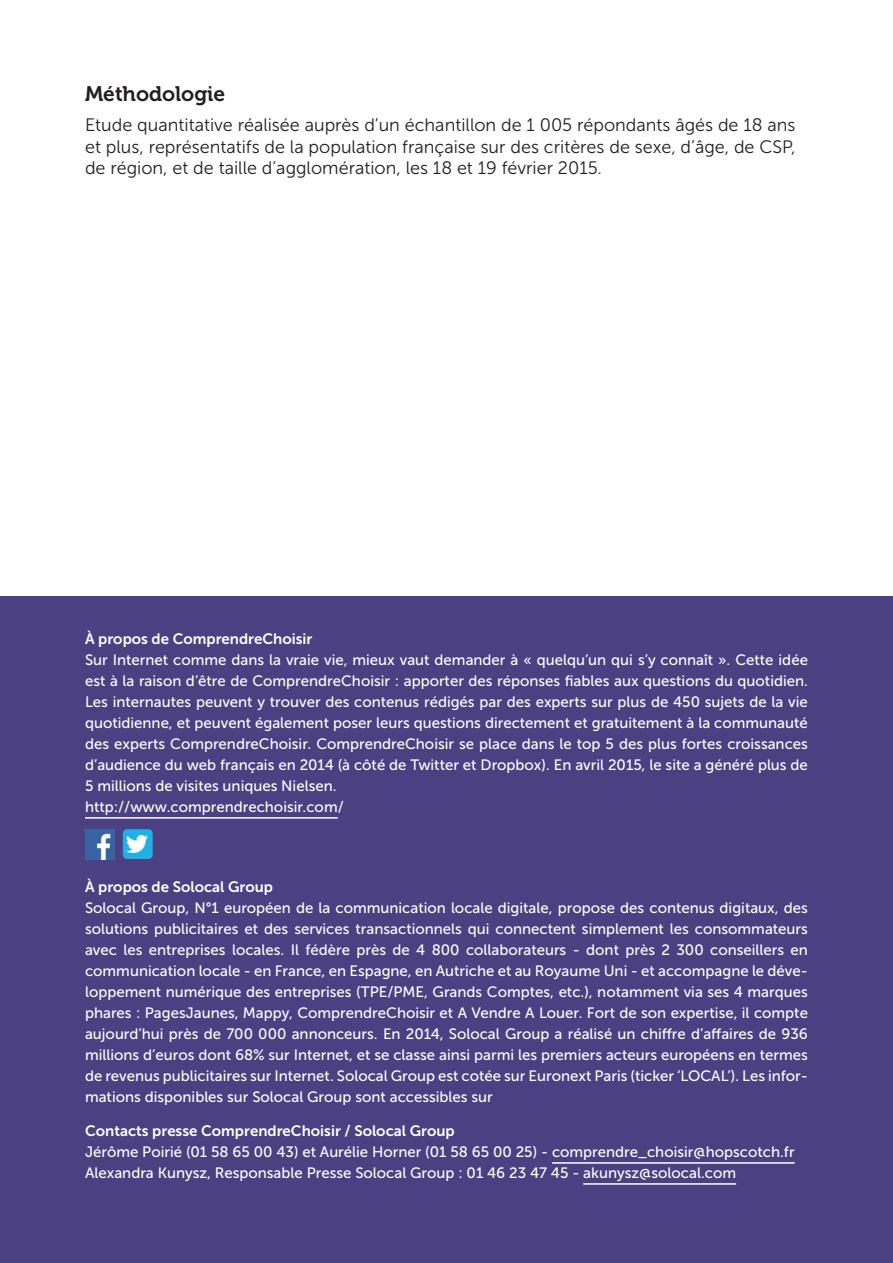
<style>
.page{position:relative;width:893px;height:1263px;background:#fff}
.page>*{position:absolute;margin:0;border:0;box-sizing:border-box;transform-origin:0 0}
.titre_annexe{font:21px "Museo 700";color:#231f20}
.annexe{font:18px/21.6px "Museo Sans 300";color:#231f20;text-align:justify}
.t1{font:15px/21px "Museo Sans 500";color:#fff;text-align:justify}
.t2{font:15px "Museo Sans 700";color:#fff}
.s1{color:#4b4182}
.s2{font-family:"Museo Sans 700"}
</style>
<div class="page">
<div style="left:0;top:1161px;width:893px;height:102px;background:#4b4182"></div>
<div style="left:0;top:596px;width:893px;height:582px;background:#4b4182"></div>
<hr style="left:85px;top:817px;width:253px;height:2px;background:#fff">
<hr style="left:552px;top:1162px;width:243px;height:2px;background:#fff">
<hr style="left:583px;top:1183px;width:153px;height:2px;background:#fff">
<div style="left:123px;top:829px;width:30px;height:30px;background:#1fb0e6;border-radius:4px"></div>
<img style="left:127px;top:836px;width:20px;height:17px">
<img style="left:85px;top:829px;width:30px;height:30px">
<p class="titre_annexe" style="left:85px;top:82px;width:142px">Méthodologie</p>
<p class="annexe" style="left:85px;top:114px;width:712px">Etude quantitative réalisée auprès d’un échantillon de 1 005 répondants âgés de 18 ans et plus, représentatifs de la population française sur des critères de sexe, d’âge, de CSP, de région, et de taille d’agglomération, les 18 et 19 février 2015.</p>
<p class="t2" style="left:85px;top:630px;width:229px">À propos de ComprendreChoisir</p>
<p class="t1" style="left:85px;top:649px;width:724px">Sur Internet comme dans la vraie vie, mieux vaut demander à « quelqu’un qui s’y connaît ». Cette idée est à la raison d’être de ComprendreChoisir : apporter des réponses fiables aux questions du quotidien.<br>Les internautes peuvent y trouver des contenus rédigés par des experts sur plus de 450 sujets de la vie quotidienne, et peuvent également poser leurs questions directement et gratuitement à la communauté des experts ComprendreChoisir. ComprendreChoisir se place dans le top 5 des plus fortes croissances d’audience du web français en 2014 (à côté de Twitter et Dropbox). En avril 2015, le site a généré plus de 5 millions de visites uniques Nielsen.</p>
<p class="t1" style="left:85px;top:796px;width:260px">http://www.comprendrechoisir.com/</p>
<p class="t2" style="left:85px;top:879px;width:190px">À propos de Solocal Group</p>
<p class="t1" style="left:85px;top:897px;width:724px">Solocal Group, N°1 européen de la communication locale digitale, propose des contenus digitaux, des solutions publicitaires et des services transactionnels qui connectent simplement les consommateurs avec les entreprises locales. Il fédère près de 4 800 collaborateurs - dont près 2 300 conseillers en communication locale - en France, en Espagne, en Autriche et au Royaume Uni - et accompagne le déve&shy;loppement numérique des entreprises (TPE/PME, Grands Comptes, etc.), notamment via ses 4 marques phares : PagesJaunes, Mappy, ComprendreChoisir et A Vendre A Louer. Fort de son expertise, il compte aujourd’hui près de 700 000 annonceurs. En 2014, Solocal Group a réalisé un chiffre d’affaires de 936 millions d’euros dont 68% sur Internet, et se classe ainsi parmi les premiers acteurs européens en termes de revenus publicitaires sur Internet. Solocal Group est cotée sur Euronext Paris (ticker ‘LOCAL’). Les infor&shy;mations disponibles sur Solocal Group sont accessibles sur <span class="s1">www.solocalgroup.com</span></p>
<p class="t1" style="left:85px;top:1120px;width:711px;text-align:left"><span class="s2">Contacts presse ComprendreChoisir / Solocal Group<br></span>Jérôme Poirié (01 58 65 00 43) et Aurélie Horner (01 58 65 00 25) - comprendre_choisir@hopscotch.fr<br>Alexandra Kunysz, Responsable Presse Solocal Group : 01 46 23 47 45 - akunysz@solocal.com</p>
</div>
